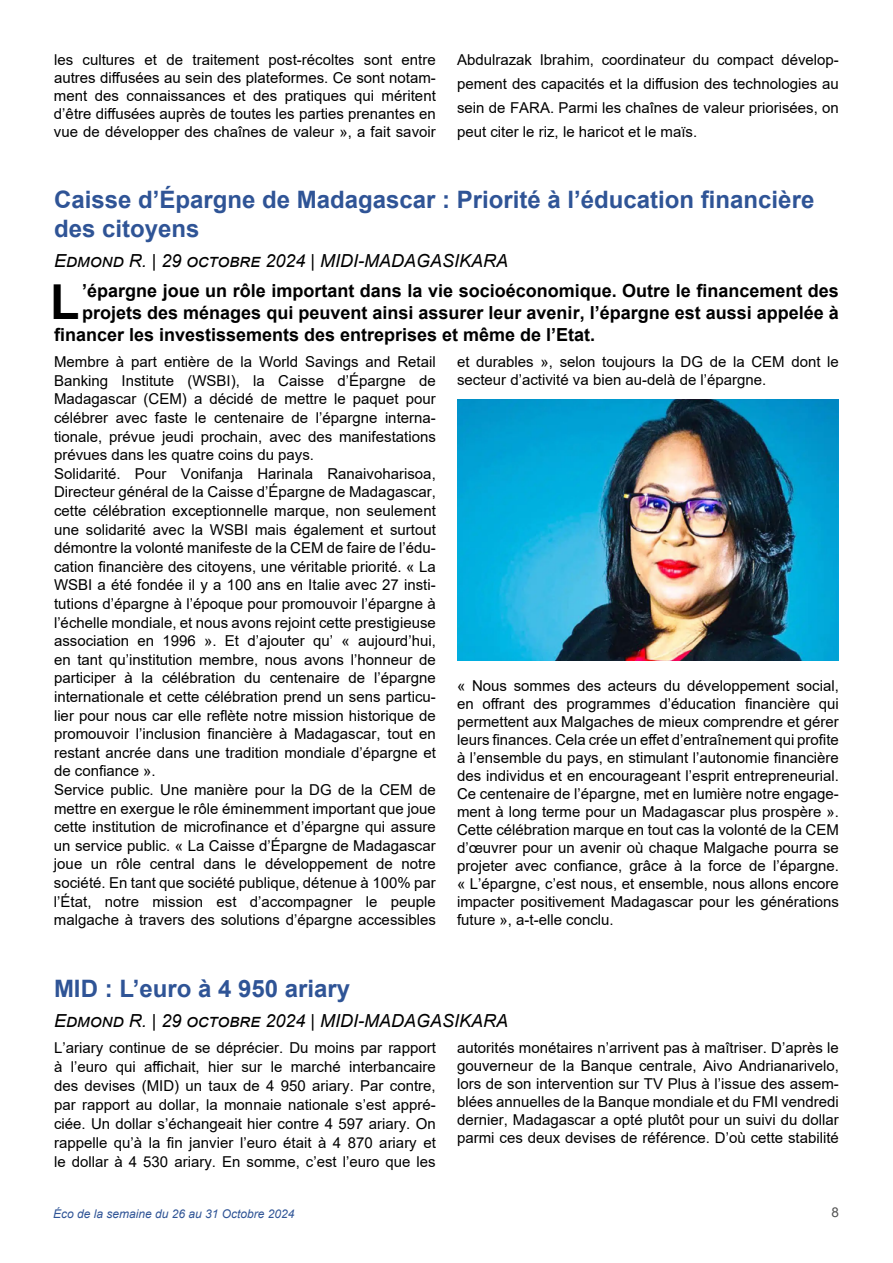
<style>
.page{position:relative;width:893px;height:1263px;background:#fff}
.page>*{position:absolute;margin:0;border:0;box-sizing:border-box;transform-origin:0 0}
.t1{font:700 48.15px "Arial";color:#000}
.t2{font:700 24px/28.8px "Arial";color:#2f5496}
.t3{font:700 18px "Arial";color:#000}
.t4{font:italic 18px "Arial";color:#000}
.t5{font:15px/18.6px "Arial";color:#000;text-align:justify}
.t6{font:13.5px "Arial";color:#525252}
.t7{font:italic 12px "Arial";color:#2f5496}
</style>
<div class="page">
<img style="left:457px;top:400px;width:382px;height:261px">
<p class="t5" style="left:54px;top:51px;width:383px;line-height:18px">les cultures et de traitement post-récoltes sont entre autres diffusées au sein des plateformes. Ce sont notam&shy;ment des connaissances et des pratiques qui méritent d’être diffusées auprès de toutes les parties prenantes en vue de développer des chaînes de valeur », a fait savoir</p>
<p class="t5" style="left:457px;top:48px;width:383px;line-height:24px">Abdulrazak Ibrahim, coordinateur du compact dévelop&shy;pement des capacités et la diffusion des technologies au sein de FARA. Parmi les chaînes de valeur priorisées, on peut citer le riz, le haricot et le maïs.</p>
<h2 class="t2" style="left:54px;top:186px;width:762px">Caisse d’Épargne de Madagascar : Priorité à l’éducation financière des citoyens</h2>
<p class="t4" style="left:54px;top:249px;width:456px">Edmond R. | 29 octobre 2024 | MIDI-MADAGASIKARA</p>
<h1 class="t1" style="left:50px;top:268px;width:31px">L</h1>
<p class="t3" style="left:82px;top:278px;width:758px">’épargne joue un rôle important dans la vie socioéconomique. Outre le financement des</p>
<p class="t3" style="left:82px;top:300px;width:758px">projets des ménages qui peuvent ainsi assurer leur avenir, l’épargne est aussi appelée à</p>
<p class="t3" style="left:54px;top:322px;width:543px">financer les investissements des entreprises et même de l’Etat.</p>
<p class="t5" style="left:54px;top:352px;width:383px;text-align:left">Membre à part entière de la World Savings and Retail Banking Institute (WSBI), la Caisse d’Épargne de Madagascar (CEM) a décidé de mettre le paquet pour célébrer avec faste le centenaire de l’épargne interna&shy;tionale, prévue jeudi prochain, avec des manifestations prévues dans les quatre coins du pays.<br>Solidarité. Pour Vonifanja Harinala Ranaivoharisoa, Directeur général de la Caisse d’Épargne de Madagascar, cette célébration exceptionnelle marque, non seulement une solidarité avec la WSBI mais également et surtout démontre la volonté manifeste de la CEM de faire de l’édu&shy;cation financière des citoyens, une véritable priorité. « La WSBI a été fondée il y a 100 ans en Italie avec 27 insti&shy;tutions d’épargne à l’époque pour promouvoir l’épargne à l’échelle mondiale, et nous avons rejoint cette prestigieuse association en 1996 ». Et d’ajouter qu’ « aujourd’hui, en tant qu’institution membre, nous avons l’honneur de participer à la célébration du centenaire de l’épargne internationale et cette célébration prend un sens particu&shy;lier pour nous car elle reflète notre mission historique de promouvoir l’inclusion financière à Madagascar, tout en restant ancrée dans une tradition mondiale d’épargne et de confiance ».<br>Service public. Une manière pour la DG de la CEM de mettre en exergue le rôle éminemment important que joue cette institution de microfinance et d’épargne qui assure un service public. « La Caisse d’Épargne de Madagascar joue un rôle central dans le développement de notre société. En tant que société publique, détenue à 100% par l’État, notre mission est d’accompagner le peuple malgache à travers des solutions d’épargne accessibles</p>
<p class="t5" style="left:457px;top:353px;width:383px;line-height:18px">et durables », selon toujours la DG de la CEM dont le secteur d’activité va bien au-delà de l’épargne.</p>
<p class="t5" style="left:457px;top:677px;width:383px;line-height:18px">« Nous sommes des acteurs du développement social, en offrant des programmes d’éducation financière qui permettent aux Malgaches de mieux comprendre et gérer leurs finances. Cela crée un effet d’entraînement qui profite à l’ensemble du pays, en stimulant l’autonomie financière des individus et en encourageant l’esprit entrepreneurial.<br>Ce centenaire de l’épargne, met en lumière notre engage&shy;ment à long terme pour un Madagascar plus prospère ».<br>Cette célébration marque en tout cas la volonté de la CEM d’œuvrer pour un avenir où chaque Malgache pourra se projeter avec confiance, grâce à la force de l’épargne. « L’épargne, c’est nous, et ensemble, nous allons encore impacter positivement Madagascar pour les générations future », a-t-elle conclu.</p>
<h2 class="t2" style="left:54px;top:974px;width:298px">MID : L’euro à 4 950 ariary</h2>
<p class="t4" style="left:54px;top:1009px;width:456px">Edmond R. | 29 octobre 2024 | MIDI-MADAGASIKARA</p>
<p class="t5" style="left:54px;top:1038px;width:383px;line-height:19px">L’ariary continue de se déprécier. Du moins par rapport à l’euro qui affichait, hier sur le marché interbancaire des devises (MID) un taux de 4 950 ariary. Par contre, par rapport au dollar, la monnaie nationale s’est appré&shy;ciée. Un dollar s’échangeait hier contre 4 597 ariary. On rappelle qu’à la fin janvier l’euro était à 4 870 ariary et le dollar à 4 530 ariary. En somme, c’est l’euro que les</p>
<p class="t5" style="left:457px;top:1039px;width:383px;line-height:18px">autorités monétaires n’arrivent pas à maîtriser. D’après le gouverneur de la Banque centrale, Aivo Andrianarivelo, lors de son intervention sur TV Plus à l’issue des assem&shy;blées annuelles de la Banque mondiale et du FMI vendredi dernier, Madagascar a opté plutôt pour un suivi du dollar parmi ces deux devises de référence. D’où cette stabilité</p>
<p class="t7" style="left:53px;top:1205px;width:243px">Éco de la semaine du 26 au 31 Octobre 2024</p>
<p class="t6" style="left:831px;top:1203px;width:9px">8</p>
</div>
